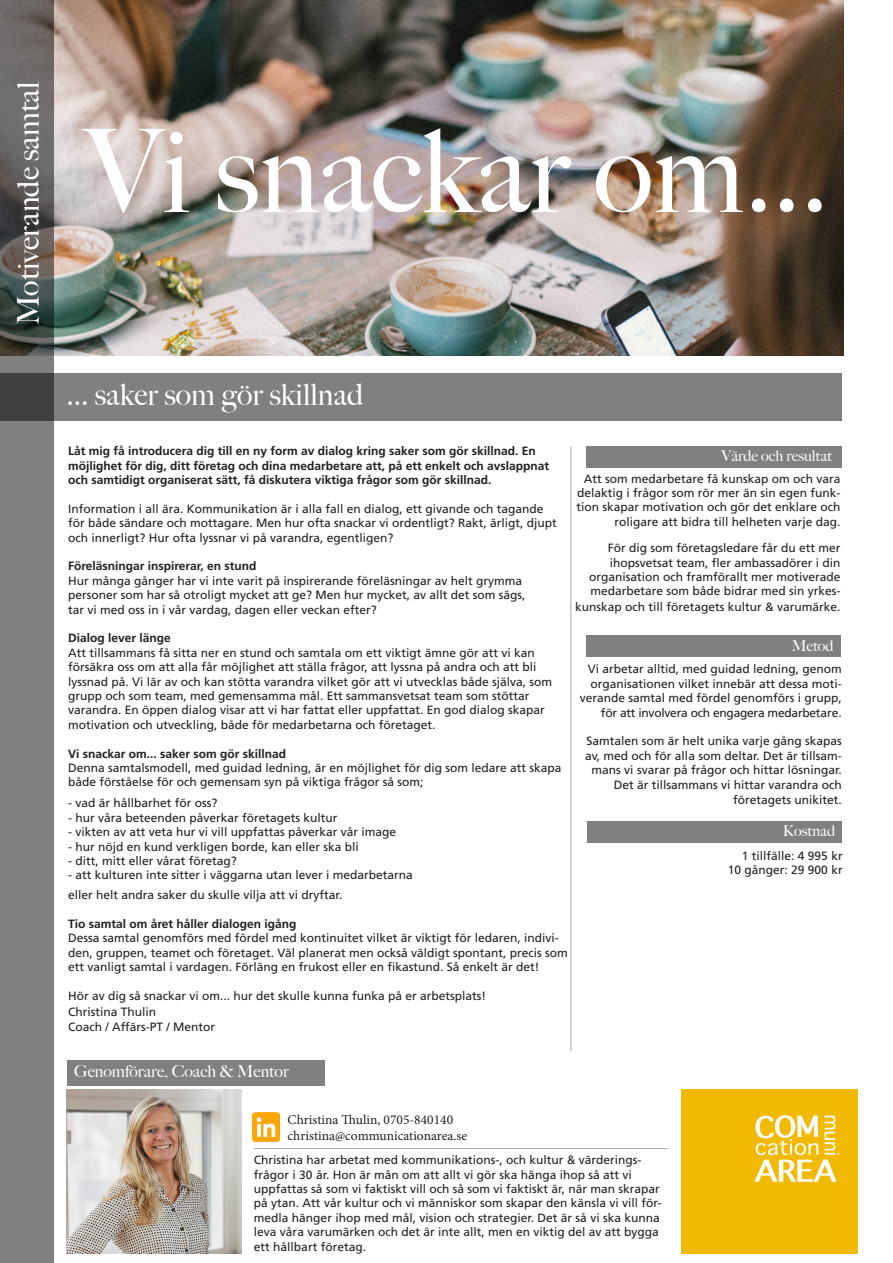
<style>
.page{position:relative;width:893px;height:1263px;background:#fff}
.page>*{position:absolute;margin:0;border:0;box-sizing:border-box;transform-origin:0 0}
.t1{font:500 115.5px "Big Caslon";color:#fff}
.t2{font:500 30px "Big Caslon";color:#fff}
.t3{font:500 16.5px "Big Caslon";color:#fff}
.t4{font:500 15px "Big Caslon";color:#fff}
.t5{font:13.5px "Minion Pro";color:#231f20}
.t6{font:12px/14.4px "Frutiger LT Std";color:#231f20}
.t7{font:700 12px/14.4px "Frutiger LT Std";color:#231f20}
</style>
<div class="page">
<img style="left:53px;top:0;width:790px;height:356px">
<div style="left:0;top:373px;width:842px;height:47px;background:#808080"></div>
<hr style="left:570px;top:446px;width:1px;height:605px;background:#231f20">
<svg style="left:0;top:0;width:53px;height:1263px;fill:#808080"></svg>
<div style="left:586px;top:636px;width:254px;height:21px;background:#808080"></div>
<div style="left:586px;top:446px;width:256px;height:21px;background:#808080"></div>
<div style="left:588px;top:821px;width:254px;height:21px;background:#808080"></div>
<img style="left:67px;top:1089px;width:174px;height:164px">
<img style="left:682px;top:1089px;width:175px;height:164px">
<div style="left:67px;top:1060px;width:258px;height:25px;background:#808080"></div>
<img style="left:253px;top:1113px;width:26px;height:28px">
<hr style="left:254px;top:1148px;width:413px;height:1px;background:#231f20">
<p class="t2" style="left:4px;top:325px;width:245px;rotate:-90deg">Motiverande samtal</p>
<p class="t1" style="left:85px;top:76px;width:745px">Vi snackar om...</p>
<p class="t2" style="left:67px;top:369px;width:298px">... saker som gör skillnad</p>
<p class="t7" style="left:68px;top:444px;width:483px">Låt mig få introducera dig till en ny form av dialog kring saker som gör skillnad. En möjlighet för dig, ditt företag och dina medarbetare att, på ett enkelt och avslappnat och samtidigt organiserat sätt, få diskutera viktiga frågor som gör skillnad.</p>
<p class="t6" style="left:68px;top:501px;width:490px">Information i all ära. Kommunikation är i alla fall en dialog, ett givande och tagande för både sändare och mottagare. Men hur ofta snackar vi ordentligt? Rakt, ärligt, djupt och innerligt? Hur ofta lyssnar vi på varandra, egentligen?</p>
<p class="t7" style="left:68px;top:559px;width:190px">Föreläsningar inspirerar, en stund</p>
<p class="t6" style="left:68px;top:573px;width:459px">Hur många gånger har vi inte varit på inspirerande föreläsningar av helt grymma personer som har så otroligt mycket att ge? Men hur mycket, av allt det som sägs, tar vi med oss in i vår vardag, dagen eller veckan efter?</p>
<p class="t7" style="left:68px;top:631px;width:104px">Dialog lever länge</p>
<p class="t6" style="left:68px;top:645px;width:468px">Att tillsammans få sitta ner en stund och samtala om ett viktigt ämne gör att vi kan</p>
<p class="t6" style="left:68px;top:660px;width:486px">försäkra oss om att alla får möjlighet att ställa frågor, att lyssna på andra och att bli lyssnad på. Vi lär av och kan stötta varandra vilket gör att vi utvecklas både själva, som grupp och som team, med gemensamma mål. Ett sammansvetsat team som stöttar varandra. En öppen dialog visar att vi har fattat eller uppfattat. En god dialog skapar motivation och utveckling, både för medarbetarna och företaget.</p>
<p class="t7" style="left:68px;top:746px;width:220px">Vi snackar om... saker som gör skillnad</p>
<p class="t6" style="left:68px;top:761px;width:495px">Denna samtalsmodell, med guidad ledning, är en möjlighet för dig som ledare att skapa både förståelse för och gemensam syn på viktiga frågor så som;</p>
<p class="t6" style="left:68px;top:796px;width:151px">- vad är hållbarhet för oss?</p>
<p class="t6" style="left:68px;top:810px;width:271px">- hur våra beteenden påverkar företagets kultur</p>
<p class="t6" style="left:68px;top:825px;width:330px">- vikten av att veta hur vi vill uppfattas påverkar vår image</p>
<p class="t6" style="left:68px;top:839px;width:292px">- hur nöjd en kund verkligen borde, kan eller ska bli</p>
<p class="t6" style="left:68px;top:854px;width:170px">- ditt, mitt eller vårat företag?</p>
<p class="t6" style="left:68px;top:865px;width:346px;line-height:19.5px">- att kulturen inte sitter i väggarna utan lever i medarbetarna eller helt andra saker du skulle vilja att vi dryftar.</p>
<p class="t7" style="left:68px;top:916px;width:230px">Tio samtal om året håller dialogen igång</p>
<p class="t6" style="left:68px;top:931px;width:501px">Dessa samtal genomförs med fördel med kontinuitet vilket är viktigt för ledaren, indivi&shy;den, gruppen, teamet och företaget. Väl planerat men också väldigt spontant, precis som ett vanligt samtal i vardagen. Förläng en frukost eller en fikastund. Så enkelt är det!</p>
<p class="t6" style="left:68px;top:988px;width:420px">Hör av dig så snackar vi om... hur det skulle kunna funka på er arbetsplats!</p>
<p class="t6" style="left:68px;top:1005px;width:90px">Christina Thulin</p>
<p class="t6" style="left:68px;top:1019px;width:149px">Coach / Affärs-PT / Mentor</p>
<p class="t4" style="left:721px;top:444px;width:112px">Värde och resultat</p>
<p class="t6" style="left:576px;top:471px;width:266px;text-align:right">Att som medarbetare få kunskap om och vara delaktig i frågor som rör mer än sin egen funk&shy;tion skapar motivation och gör det enklare och roligare att bidra till helheten varje dag.</p>
<p class="t6" style="left:575px;top:541px;width:267px;text-align:right">För dig som företagsledare får du ett mer ihopsvetsat team, fler ambassadörer i din organisation och framförallt mer motiverade medarbetare som både bidrar med sin yrkes&shy;kunskap och till företagets kultur &amp; varumärke.</p>
<p class="t4" style="left:792px;top:633px;width:44px">Metod</p>
<p class="t6" style="left:580px;top:662px;width:264px;text-align:right">Vi arbetar alltid, med guidad ledning, genom organisationen vilket innebär att dessa moti&shy;verande samtal med fördel genomförs i grupp, för att involvera och engagera medarbetare.</p>
<p class="t6" style="left:585px;top:734px;width:258px;text-align:right">Samtalen som är helt unika varje gång skapas av, med och för alla som deltar. Det är tillsam&shy;mans vi svarar på frågor och hittar lösningar.<br>Det är tillsammans vi hittar varandra och företagets unikitet.</p>
<p class="t4" style="left:783px;top:819px;width:54px">Kostnad</p>
<p class="t6" style="left:742px;top:849px;width:102px">1 tillfälle: 4 995 kr</p>
<p class="t6" style="left:728px;top:863px;width:116px">10 gånger: 29 900 kr</p>
<p class="t3" style="left:74px;top:1058px;width:216px">Genomförare, Coach &amp; Mentor</p>
<p class="t5" style="left:288px;top:1110px;width:167px">Christina Thulin, 0705-840140</p>
<p class="t5" style="left:288px;top:1126px;width:181px">christina@communicationarea.se</p>
<p class="t6" style="left:254px;top:1153px;width:409px">Christina har arbetat med kommunikations-, och kultur &amp; värderings&shy;frågor i 30 år. Hon är mån om att allt vi gör ska hänga ihop så att vi uppfattas så som vi faktiskt vill och så som vi faktiskt är, när man skrapar på ytan. Att vår kultur och vi människor som skapar den känsla vi vill för&shy;medla hänger ihop med mål, vision och strategier. Det är så vi ska kunna leva våra varumärken och det är inte allt, men en viktig del av att bygga ett hållbart företag.</p>
</div>
